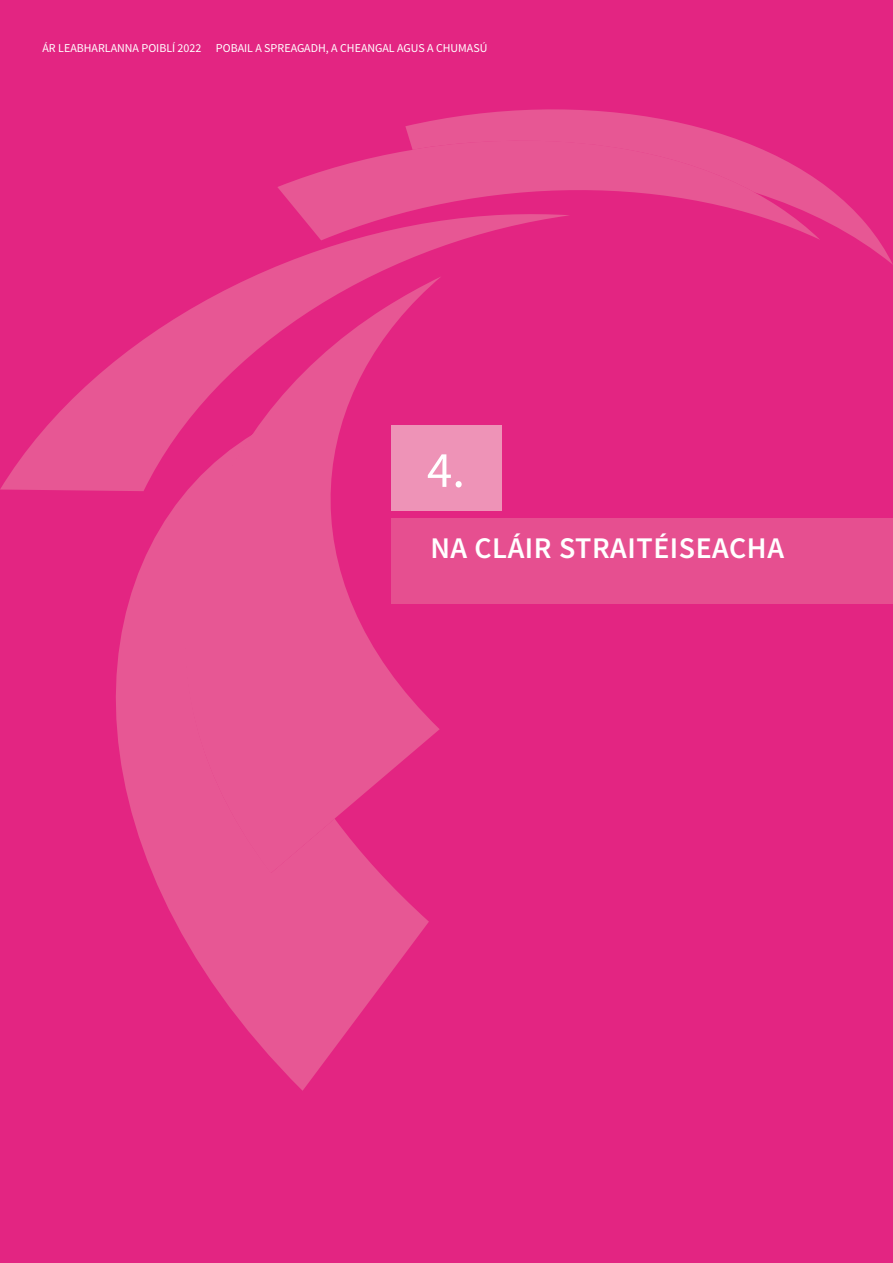
<style>
.page{position:relative;width:893px;height:1263px;background:#e32582}
.page>*{position:absolute;margin:0;border:0;box-sizing:border-box;transform-origin:0 0}
.Intro_Number{font:51px "Source Sans Pro";color:#fff}
.Intro_Head{font:600 30px "Source Sans Pro";letter-spacing:.02em;color:#fff}
.t1{font:12px "Source Sans Pro";color:#fff}
</style>
<div class="page">
<svg style="left:152px;top:510px;width:277px;height:581px;fill:#e75794"></svg>
<svg style="left:116px;top:491px;width:219px;height:382px;background:#e65292"></svg>
<svg style="left:277px;top:151px;width:128px;height:63px;fill:#e75794"></svg>
<svg style="left:0;top:214px;width:441px;height:277px"></svg>
<svg style="left:405px;top:109px;width:488px;height:156px"></svg>
<div style="left:391px;top:425px;width:111px;height:85px;background:#ee93b7"></div>
<div style="left:391px;top:519px;width:502px;height:85px;background:#e64f90"></div>
<p class="t1" style="left:43px;top:40px;width:446px">ÁR LEABHARLANNA POIBLÍ 2022 POBAIL A SPREAGADH, A CHEANGAL AGUS A CHUMASÚ</p>
<p class="Intro_Number" style="left:427px;top:438px;width:40px">4.</p>
<p class="Intro_Head" style="left:430px;top:529px;width:355px">NA CLÁIR STRAITÉISEACHA</p>
</div>
